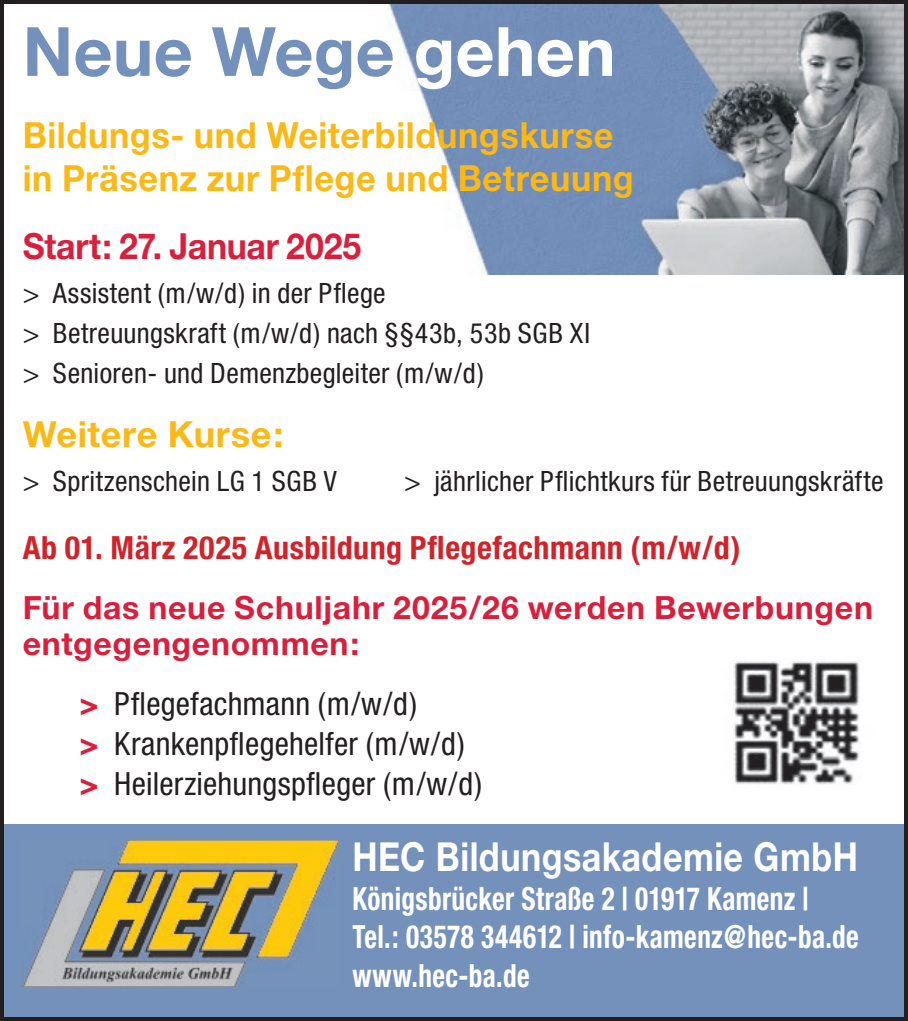
<style>
.page{position:relative;width:908px;height:1021px;background:#fff}
.page>*{position:absolute;margin:0;border:0;box-sizing:border-box;transform-origin:0 0}
.t1{font:700 68px "Helvetica Neue";letter-spacing:.005em;color:#7391ba}
.t2{font:700 40px "Helvetica Neue";letter-spacing:.015em;color:#fff;scale:.85 1}
.t3{font:700 36px/43.2px "Helvetica Neue";letter-spacing:.02em;color:#fcb814;scale:.95 1}
.t4{font:700 36px "Helvetica Neue";letter-spacing:-.01em;color:#da1f3d;scale:.94 1}
.t5{font:700 36px "Helvetica Neue";letter-spacing:.02em;color:#fcb814}
.t6{font:700 condensed 32px/38.4px "Helvetica Neue";letter-spacing:.015em;color:#fff;scale:.85 1}
.t7{font:condensed 32px/40px "Helvetica Neue";letter-spacing:.005em;color:#231f20}
.t8{font:700 32px/36px "Helvetica Neue";letter-spacing:.025em;color:#da1f3d}
.t9{font:700 condensed 32px "Helvetica Neue";letter-spacing:.015em;color:#d1232a}
.t10{font:condensed 28px/40px "Helvetica Neue";letter-spacing:.015em;color:#231f20}
.s1{color:#fff}
.s2{font-weight:700;color:#da1f3d}
</style>
<div class="page">
<img style="left:388px;top:5px;width:514px;height:269px">
<div style="left:0;top:824px;width:907px;height:196px;background:#7391ba"></div>
<div style="left:0;top:0;width:907px;height:1020px;border:4px solid #231f20"></div>
<img style="left:734px;top:661px;width:126px;height:124px">
<img style="left:23px;top:840px;width:316px;height:146px">
<h1 class="t1" style="left:23px;top:10px;width:594px">Neue Wege <span class="s1">gehen</span></h1>
<p class="t3" style="left:23px;top:113px;width:644px">Bildungs- und Weiterbildungskurse in Präsenz zur Pflege und Betreuung</p>
<p class="t4" style="left:23px;top:224px;width:361px">Start: 27. Januar 2025</p>
<p class="t10" style="left:23px;top:273px;width:568px">&gt; Assistent (m/w/d) in der Pflege<br>&gt; Betreuungskraft (m/w/d) nach §§43b, 53b SGB XI &gt; Senioren- und Demenzbegleiter (m/w/d)</p>
<p class="t5" style="left:23px;top:412px;width:262px">Weitere Kurse:</p>
<p class="t10" style="left:23px;top:461px;width:315px">&gt; Spritzenschein LG 1 SGB V</p>
<p class="t10" style="left:404px;top:461px;width:480px">&gt; jährlicher Pflichtkurs für Betreuungskräfte</p>
<p class="t9" style="left:23px;top:528px;width:719px">Ab 01. März 2025 Ausbildung Pflegefachmann (m/w/d)</p>
<p class="t8" style="left:23px;top:589px;width:851px">Für das neue Schuljahr 2025/26 werden Bewerbungen entgegengenommen:</p>
<p class="t7" style="left:79px;top:684px;width:404px"><span class="s2">&gt;</span> Pflegefachmann (m/w/d)<br><span class="s2">&gt;</span> Krankenpflegehelfer (m/w/d) <span class="s2">&gt;</span> Heilerziehungspfleger (m/w/d)</p>
<h2 class="t2" style="left:352px;top:832px;width:596px">HEC Bildungsakademie GmbH</h2>
<p class="t6" style="left:352px;top:878px;width:597px">Königsbrücker Straße 2 | 01917 Kamenz |<br>Tel.: 03578 344612 | info-kamenz@hec-ba.de www.hec-ba.de</p>
</div>
